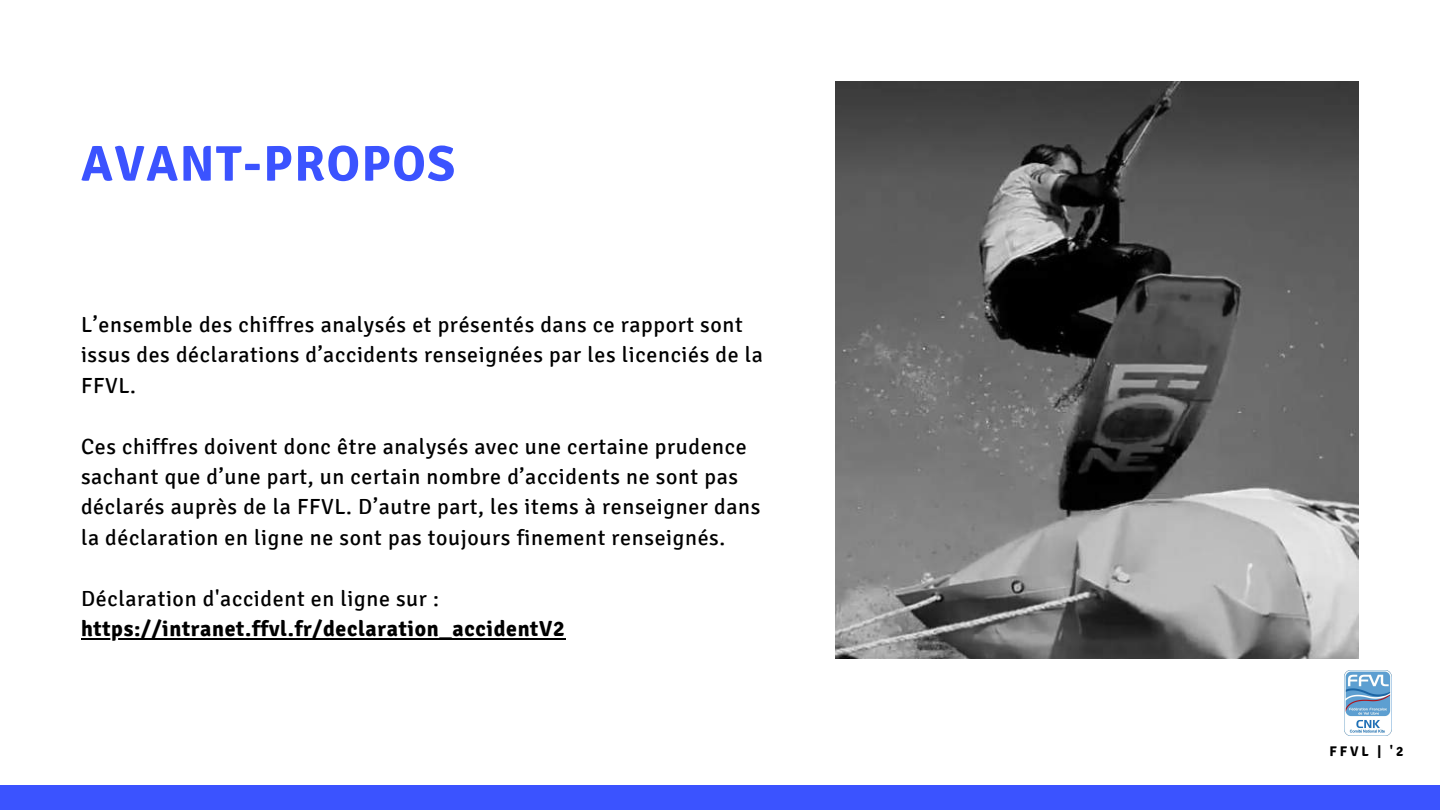
<style>
.page{position:relative;width:1440px;height:810px;background:#fff}
.page>*{position:absolute;margin:0;border:0;box-sizing:border-box;transform-origin:0 0}
.t1{font:700 50px "Signika";letter-spacing:.03em;color:#3b53ff}
.t2{font:21.9px/30.5px "Signika";letter-spacing:.03em;color:#000}
.t3{font:700 21.9px "Signika";letter-spacing:.03em;color:#000}
.t4{font:700 14px "Signika";color:#000}
</style>
<div class="page">
<hr style="left:81px;top:638px;width:484px;height:2px;background:#000">
<img style="left:835px;top:81px;width:524px;height:577px">
<div style="left:0;top:785px;width:1440px;height:25px;background:#3b53ff"></div>
<img style="left:1344px;top:671px;width:48px;height:64px">
<h1 class="t1" style="left:81px;top:133px;width:376px">AVANT-PROPOS</h1>
<p class="t2" style="left:81px;top:309px;width:684px">L’ensemble des chiffres analysés et présentés dans ce rapport sont issus des déclarations d’accidents renseignées par les licenciés de la<br>FFVL.</p>
<p class="t2" style="left:81px;top:431px;width:681px">Ces chiffres doivent donc être analysés avec une certaine prudence sachant que d’une part, un certain nombre d’accidents ne sont pas déclarés auprès de la FFVL. D’autre part, les items à renseigner dans la déclaration en ligne ne sont pas toujours finement renseignés.</p>
<p class="t2" style="left:81px;top:584px;width:360px">Déclaration d'accident en ligne sur :</p>
<p class="t3" style="left:81px;top:616px;width:485px">https://intranet.ffvl.fr/declaration_accidentV2</p>
<p class="t4" style="left:1330px;top:743px;width:75px">FFVL | '2</p>
</div>
